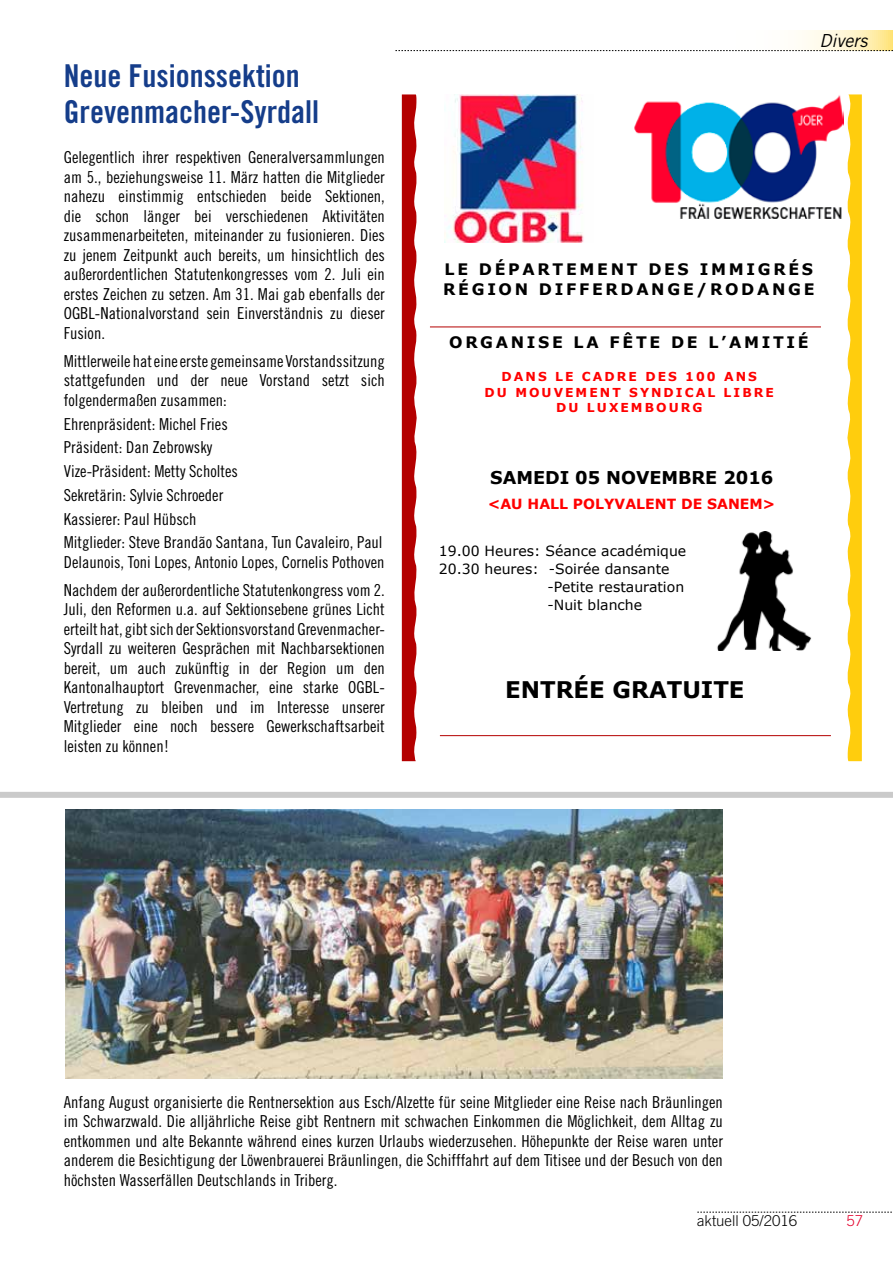
<style>
.page{position:relative;width:893px;height:1263px;background:#fff}
.page>*{position:absolute;margin:0;border:0;box-sizing:border-box;transform-origin:0 0}
.t1{font:31.5px/36px "Trade Gothic LT Std Bd Cn 20";color:#153d8a}
.t2{font:700 22.95px "Verdana";color:#000}
.t3{font:italic 18px "Trade Gothic LT Std";color:#000}
.t4{font:700 17.55px "Verdana";color:#000}
.t5{font:16.5px/19.5px "Trade Gothic LT Std Cn 18";color:#000;text-align:justify}
.t6{font:700 15.75px/20.1px "Verdana";letter-spacing:.17em;color:#000}
.t7{font:300 15px "Trade Gothic LT Std";color:#000}
.t8{font:300 15px "Trade Gothic LT Std";color:#e4032e}
.t9{font:14.1px "Verdana";color:#000}
.t10{font:700 14.1px "Verdana";color:#f00}
.t11{font:700 12.3px/15.6px "Verdana";letter-spacing:.17em;color:#f00;text-align:center}
</style>
<div class="page">
<svg style="left:802px;top:31px;width:91px;height:19px;background:#fff3c8"></svg>
<svg style="left:395px;top:50px;width:498px;height:1px"></svg>
<svg style="left:697px;top:1212px;width:195px;height:1px"></svg>
<div style="left:0;top:792px;width:893px;height:6px;background:#cacaca"></div>
<svg style="left:402px;top:94px;width:15px;height:667px;background:#bc1b1b"></svg>
<svg style="left:847px;top:94px;width:15px;height:667px;background:#ffd32e"></svg>
<hr style="left:430px;top:326px;width:391px;height:1px;background:#b40000">
<hr style="left:440px;top:735px;width:391px;height:1px;background:#b40000">
<img style="left:634px;top:95px;width:210px;height:123px">
<img style="left:445px;top:94px;width:139px;height:149px">
<img style="left:717px;top:531px;width:95px;height:120px">
<img style="left:66px;top:810px;width:657px;height:268px">
<h1 class="t1" style="left:64px;top:57px;width:257px">Neue Fusionssektion<br>Grevenmacher-Syrdall</h1>
<p class="t5" style="left:64px;top:147px;width:323px">Gelegentlich ihrer respektiven Generalversammlungen am 5., beziehungsweise 11. März hatten die Mitglieder nahezu einstimmig entschieden beide Sektionen, die schon länger bei verschiedenen Aktivitäten zusammenarbeiteten, miteinander zu fusionieren. Dies zu jenem Zeitpunkt auch bereits, um hinsichtlich des außerordentlichen Statutenkongresses vom 2. Juli ein erstes Zeichen zu setzen. Am 31. Mai gab ebenfalls der OGBL-Nationalvorstand sein Einverständnis zu dieser Fusion.</p>
<p class="t5" style="left:64px;top:351px;width:323px">Mittlerweile hat eine erste gemeinsame Vorstandssitzung stattgefunden und der neue Vorstand setzt sich folgendermaßen zusammen:</p>
<p class="t5" style="left:64px;top:412px;width:320px;line-height:23.7px;text-align:left">Ehrenpräsident: Michel Fries<br>Präsident: Dan Zebrowsky<br>Vize-Präsident: Metty Scholtes<br>Sekretärin: Sylvie Schroeder<br>Kassierer: Paul Hübsch<br>Mitglieder: Steve Brandão Santana, Tun Cavaleiro, Paul</p>
<p class="t5" style="left:64px;top:548px;width:323px;line-height:28px">Delaunois, Toni Lopes, Antonio Lopes, Cornelis Pothoven<br>Nachdem der außerordentliche Statutenkongress vom 2.</p>
<p class="t5" style="left:64px;top:600px;width:323px">Juli, den Reformen u.a. auf Sektionsebene grünes Licht erteilt hat, gibt sich der Sektionsvorstand Grevenmacher-Syrdall zu weiteren Gesprächen mit Nachbarsektionen bereit, um auch zukünftig in der Region um den Kantonalhauptort Grevenmacher, eine starke OGBL-Vertretung zu bleiben und im Interesse unserer Mitglieder eine noch bessere Gewerkschaftsarbeit leisten zu können!</p>
<p class="t3" style="left:819px;top:29px;width:49px">Divers</p>
<p class="t6" style="left:443px;top:259px;width:373px">LE DÉPARTEMENT DES IMMIGRÉS<br>RÉGION DIFFERDANGE/RODANGE</p>
<p class="t6" style="left:449px;top:332px;width:361px">ORGANISE LA FÊTE DE L’AMITIÉ</p>
<p class="t11" style="left:485px;top:368px;width:291px">DANS LE CADRE DES 100 ANS<br>DU MOUVEMENT SYNDICAL LIBRE<br>DU LUXEMBOURG</p>
<p class="t4" style="left:490px;top:465px;width:285px">SAMEDI 05 NOVEMBRE 2016</p>
<p class="t10" style="left:488px;top:494px;width:288px">&lt;AU HALL POLYVALENT DE SANEM&gt;</p>
<p class="t9" style="left:439px;top:541px;width:249px">19.00 Heures: Séance académique</p>
<p class="t9" style="left:439px;top:559px;width:232px">20.30 heures: -Soirée dansante</p>
<p class="t9" style="left:548px;top:577px;width:138px">-Petite restauration</p>
<p class="t9" style="left:548px;top:595px;width:96px">-Nuit blanche</p>
<h2 class="t2" style="left:505px;top:673px;width:241px">ENTRÉE GRATUITE</h2>
<p class="t5" style="left:64px;top:1092px;width:661px">Anfang August organisierte die Rentnersektion aus Esch/Alzette für seine Mitglieder eine Reise nach Bräunlingen im Schwarzwald. Die alljährliche Reise gibt Rentnern mit schwachen Einkommen die Möglichkeit, dem Alltag zu entkommen und alte Bekannte während eines kurzen Urlaubs wiederzusehen. Höhepunkte der Reise waren unter anderem die Besichtigung der Löwenbrauerei Bräunlingen, die Schifffahrt auf dem Titisee und der Besuch von den höchsten Wasserfällen Deutschlands in Triberg.</p>
<p class="t7" style="left:697px;top:1212px;width:102px">aktuell 05/2016</p>
<p class="t8" style="left:846px;top:1212px;width:18px">57</p>
</div>
